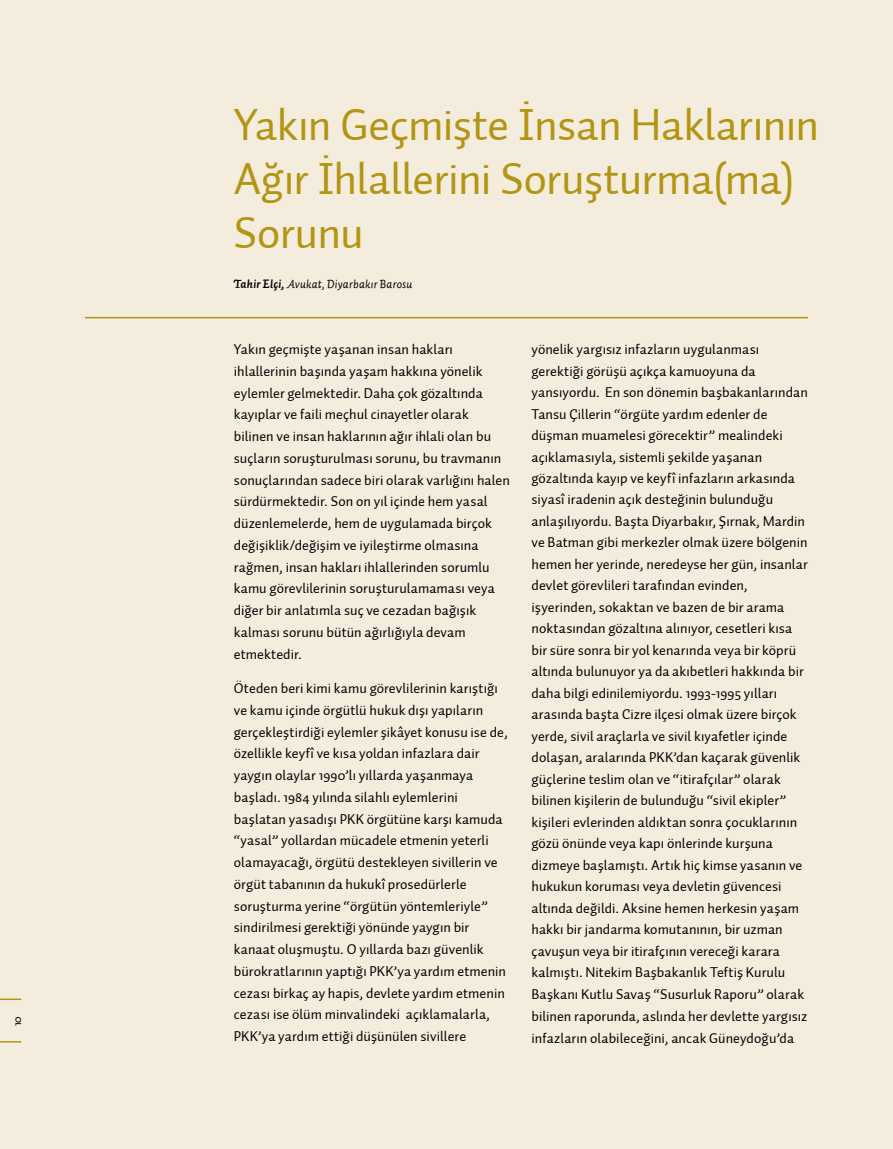
<style>
.page{position:relative;width:893px;height:1149px;background:#fff}
.page>*{position:absolute;margin:0;border:0;box-sizing:border-box;transform-origin:0 0}
.t1{font:45px/54px "Auto 2 TR Regular";letter-spacing:-.01em;color:#b39513}
.t2{font:14.25px/21.5px "Auto 2 TR Regular";letter-spacing:.005em;color:#000}
.t3{font:italic 12px "Auto 2 TR Regular";letter-spacing:.015em;color:#000}
.t4{font:12px "Auto 2 TR Regular";color:#000}
.s1{font-family:"Auto 2 TR Bold"}
</style>
<div class="page">
<div style="left:0;top:0;width:893px;height:1148px;background:#f4edde"></div>
<hr style="left:85px;top:317px;width:723px;height:1px;background:#b39513">
<hr style="left:0;top:1040px;width:21px;height:2px;background:#b39513">
<svg style="left:0;top:998px;width:21px;height:1px"></svg>
<p class="t4" style="left:10px;top:1026px;width:12px;rotate:-90deg">10</p>
<h1 class="t1" style="left:234px;top:98px;width:587px">Yakın Geçmişte İnsan Haklarının<br>Ağır İhlallerini Soruşturma(ma)<br>Sorunu</h1>
<p class="t3" style="left:234px;top:276px;width:180px"><span class="s1">Tahir Elçi,</span> Avukat, Diyarbakır Barosu</p>
<p class="t2" style="left:234px;top:338px;width:278px">Yakın geçmişte yaşanan insan hakları ihlallerinin başında yaşam hakkına yönelik eylemler gelmektedir. Daha çok gözaltında kayıplar ve faili meçhul cinayetler olarak bilinen ve insan haklarının ağır ihlali olan bu suçların soruşturulması sorunu, bu travmanın sonuçlarından sadece biri olarak varlığını halen sürdürmektedir. Son on yıl içinde hem yasal düzenlemelerde, hem de uygulamada birçok değişiklik/değişim ve iyileştirme olmasına rağmen, insan hakları ihlallerinden sorumlu kamu görevlilerinin soruşturulamaması veya diğer bir anlatımla suç ve cezadan bağışık kalması sorunu bütün ağırlığıyla devam etmektedir.</p>
<p class="t2" style="left:234px;top:677px;width:275px">Öteden beri kimi kamu görevlilerinin karıştığı ve kamu içinde örgütlü hukuk dışı yapıların gerçekleştirdiği eylemler şikâyet konusu ise de, özellikle keyfî ve kısa yoldan infazlara dair yaygın olaylar 1990’lı yıllarda yaşanmaya başladı. 1984 yılında silahlı eylemlerini başlatan yasadışı PKK örgütüne karşı kamuda “yasal” yollardan mücadele etmenin yeterli olamayacağı, örgütü destekleyen sivillerin ve örgüt tabanının da hukukî prosedürlerle soruşturma yerine “örgütün yöntemleriyle” sindirilmesi gerektiği yönünde yaygın bir kanaat oluşmuştu. O yıllarda bazı güvenlik bürokratlarının yaptığı PKK’ya yardım etmenin cezası birkaç ay hapis, devlete yardım etmenin cezası ise ölüm minvalindeki açıklamalarla, PKK’ya yardım ettiği düşünülen sivillere</p>
<p class="t2" style="left:531px;top:339px;width:278px">yönelik yargısız infazların uygulanması gerektiği görüşü açıkça kamuoyuna da yansıyordu. En son dönemin başbakanlarından Tansu Çillerin “örgüte yardım edenler de düşman muamelesi görecektir” mealindeki açıklamasıyla, sistemli şekilde yaşanan gözaltında kayıp ve keyfî infazların arkasında siyasî iradenin açık desteğinin bulunduğu anlaşılıyordu. Başta Diyarbakır, Şırnak, Mardin ve Batman gibi merkezler olmak üzere bölgenin hemen her yerinde, neredeyse her gün, insanlar devlet görevlileri tarafından evinden, işyerinden, sokaktan ve bazen de bir arama noktasından gözaltına alınıyor, cesetleri kısa bir süre sonra bir yol kenarında veya bir köprü altında bulunuyor ya da akıbetleri hakkında bir daha bilgi edinilemiyordu. 1993-1995 yılları arasında başta Cizre ilçesi olmak üzere birçok yerde, sivil araçlarla ve sivil kıyafetler içinde dolaşan, aralarında PKK’dan kaçarak güvenlik güçlerine teslim olan ve “itirafçılar” olarak bilinen kişilerin de bulunduğu “sivil ekipler” kişileri evlerinden aldıktan sonra çocuklarının gözü önünde veya kapı önlerinde kurşuna dizmeye başlamıştı. Artık hiç kimse yasanın ve hukukun koruması veya devletin güvencesi altında değildi. Aksine hemen herkesin yaşam hakkı bir jandarma komutanının, bir uzman çavuşun veya bir itirafçının vereceği karara kalmıştı. Nitekim Başbakanlık Teftiş Kurulu Başkanı Kutlu Savaş “Susurluk Raporu” olarak bilinen raporunda, aslında her devlette yargısız infazların olabileceğini, ancak Güneydoğu’da</p>
</div>
